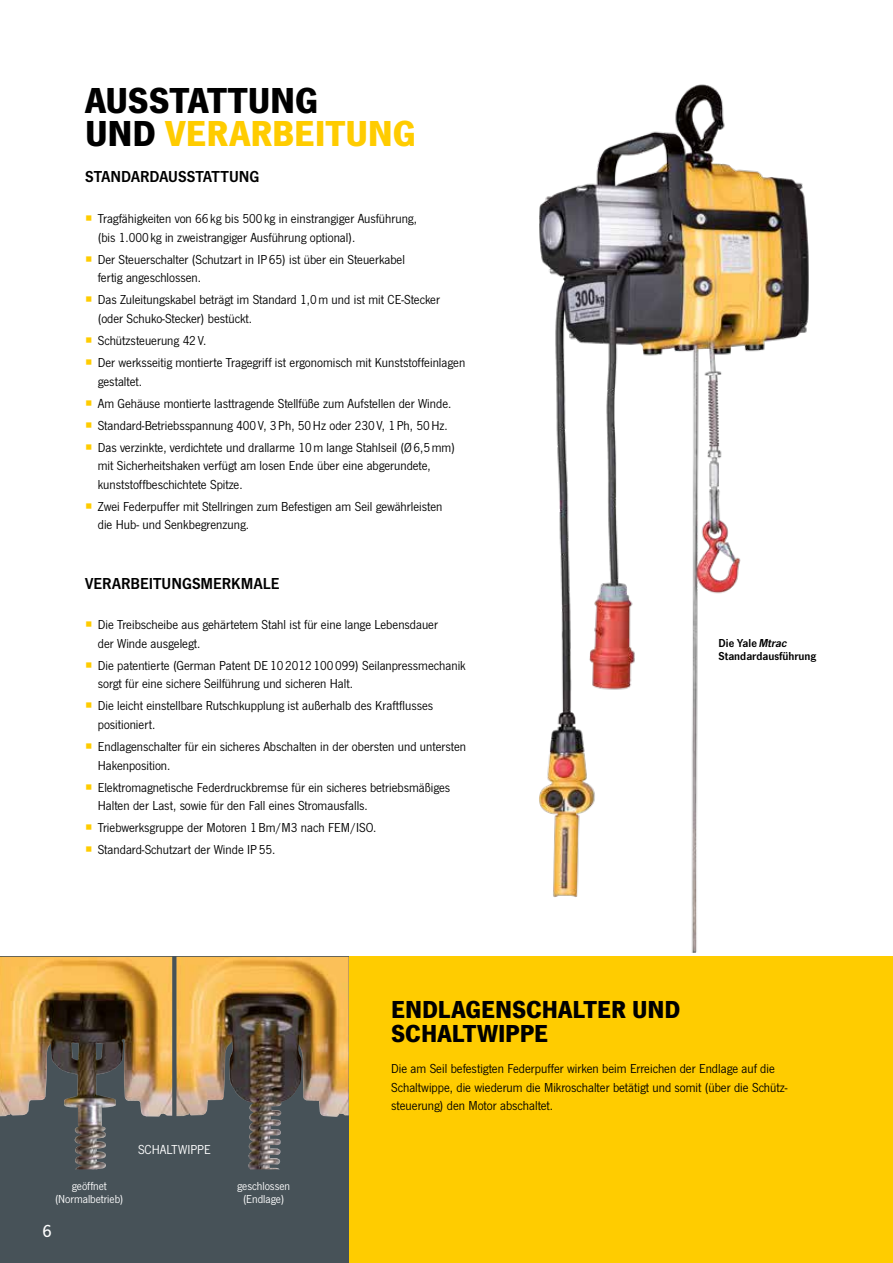
<style>
.page{position:relative;width:893px;height:1263px;background:#fff}
.page>*{position:absolute;margin:0;border:0;box-sizing:border-box;transform-origin:0 0}
.t1{font:700 37.5px/33px "News Got";letter-spacing:-.005em;color:#000}
.t2{font:700 25.5px/24px "News Got";letter-spacing:-.005em;color:#000}
.t3{font:500 18px "News Got";color:#fff}
.t4{font:16.5px "News Got Dem";color:#000}
.t5{font:13.5px/18.6px "News Got";color:#000}
.t6{font:13.5px "News Got";color:#fff}
.t7{font:12px "News Got";color:#fff}
.t8{font:12px/13.5px "News Got Dem";color:#000}
.s1{color:#fc0}
.s2{font-style:italic}
</style>
<div class="page">
<div style="left:349px;top:957px;width:544px;height:306px;background:#fc0"></div>
<div style="left:0;top:957px;width:349px;height:306px;background:#475258"></div>
<img style="left:539px;top:84px;width:270px;height:868px">
<img style="left:176px;top:957px;width:173px;height:212px">
<img style="left:0;top:957px;width:172px;height:212px">
<h1 class="t1" style="left:85px;top:84px;width:332px">AUSSTATTUNG<br>UND <span class="s1">VERARBEITUNG</span></h1>
<p class="t4" style="left:85px;top:167px;width:176px">STANDARDAUSSTATTUNG</p>
<p class="t5" style="left:98px;top:209px;width:321px;text-indent:-13px"><span class="s1">○</span> Tragfähigkeiten von 66 kg bis 500 kg in einstrangiger Ausführung, (bis 1.000 kg in zweistrangiger Ausführung optional).</p>
<p class="t5" style="left:98px;top:250px;width:309px;text-indent:-13px"><span class="s1">○</span> Der Steuerschalter (Schutzart in IP65) ist über ein Steuerkabel fertig angeschlossen.</p>
<p class="t5" style="left:98px;top:291px;width:344px;text-indent:-13px"><span class="s1">○</span> Das Zuleitungskabel beträgt im Standard 1,0m und ist mit CE-Stecker (oder Schuko-Stecker) bestückt.</p>
<p class="t5" style="left:85px;top:331px;width:123px"><span class="s1">○</span> Schützsteuerung 42 V.</p>
<p class="t5" style="left:98px;top:353px;width:369px;text-indent:-13px"><span class="s1">○</span> Der werksseitig montierte Tragegriff ist ergonomisch mit Kunststoffeinlagen gestaltet.</p>
<p class="t5" style="left:85px;top:394px;width:368px"><span class="s1">○</span> Am Gehäuse montierte lasttragende Stellfüße zum Aufstellen der Winde.</p>
<p class="t5" style="left:85px;top:416px;width:364px"><span class="s1">○</span> Standard-Betriebsspannung 400 V, 3Ph, 50Hz oder 230 V, 1Ph, 50Hz.</p>
<p class="t5" style="left:98px;top:438px;width:359px;text-indent:-13px"><span class="s1">○</span> Das verzinkte, verdichtete und drallarme 10m lange Stahlseil (Ø6,5mm) mit Sicherheitshaken verfügt am losen Ende über eine abgerundete, kunststoffbeschichtete Spitze.</p>
<p class="t5" style="left:98px;top:497px;width:346px;text-indent:-13px"><span class="s1">○</span> Zwei Federpuffer mit Stellringen zum Befestigen am Seil gewährleisten die Hub- und Senkbegrenzung.</p>
<p class="t4" style="left:85px;top:573px;width:196px">VERARBEITUNGSMERKMALE</p>
<p class="t5" style="left:98px;top:615px;width:342px;text-indent:-13px"><span class="s1">○</span> Die Treibscheibe aus gehärtetem Stahl ist für eine lange Lebensdauer der Winde ausgelegt.</p>
<p class="t5" style="left:98px;top:656px;width:369px;text-indent:-13px"><span class="s1">○</span> Die patentierte (German Patent DE 10 2012 100 099) Seilanpressmechanik sorgt für eine sichere Seilführung und sicheren Halt.</p>
<p class="t5" style="left:98px;top:697px;width:337px;text-indent:-13px"><span class="s1">○</span> Die leicht einstellbare Rutschkupplung ist außerhalb des Kraftflusses positioniert.</p>
<p class="t5" style="left:98px;top:737px;width:370px;text-indent:-13px"><span class="s1">○</span> Endlagenschalter für ein sicheres Abschalten in der obersten und untersten<br>Hakenposition.</p>
<p class="t5" style="left:98px;top:778px;width:354px;text-indent:-13px"><span class="s1">○</span> Elektromagnetische Federdruckbremse für ein sicheres betriebsmäßiges<br>Halten der Last, sowie für den Fall eines Stromausfalls.</p>
<p class="t5" style="left:85px;top:819px;width:293px"><span class="s1">○</span> Triebwerksgruppe der Motoren 1Bm/M3 nach FEM/ISO.</p>
<p class="t5" style="left:85px;top:841px;width:192px"><span class="s1">○</span> Standard-Schutzart der Winde IP55.</p>
<p class="t8" style="left:719px;top:636px;width:99px">Die Yale <span class="s2">Mtrac<br></span>Standardausführung</p>
<p class="t6" style="left:138px;top:1142px;width:74px">SCHALTWIPPE</p>
<p class="t7" style="left:72px;top:1179px;width:37px">geöffnet</p>
<p class="t7" style="left:237px;top:1179px;width:55px">geschlossen</p>
<p class="t7" style="left:55px;top:1192px;width:70px">(Normalbetrieb)</p>
<p class="t7" style="left:243px;top:1192px;width:43px">(Endlage)</p>
<h3 class="t3" style="left:43px;top:1221px;width:11px">6</h3>
<h2 class="t2" style="left:391px;top:998px;width:291px">ENDLAGENSCHALTER UND<br>SCHALTWIPPE</h2>
<p class="t5" style="left:391px;top:1059px;width:398px">Die am Seil befestigten Federpuffer wirken beim Erreichen der Endlage auf die<br>Schaltwippe, die wiederum die Mikroschalter betätigt und somit (über die Schütz&shy;steuerung) den Motor abschaltet.</p>
</div>
